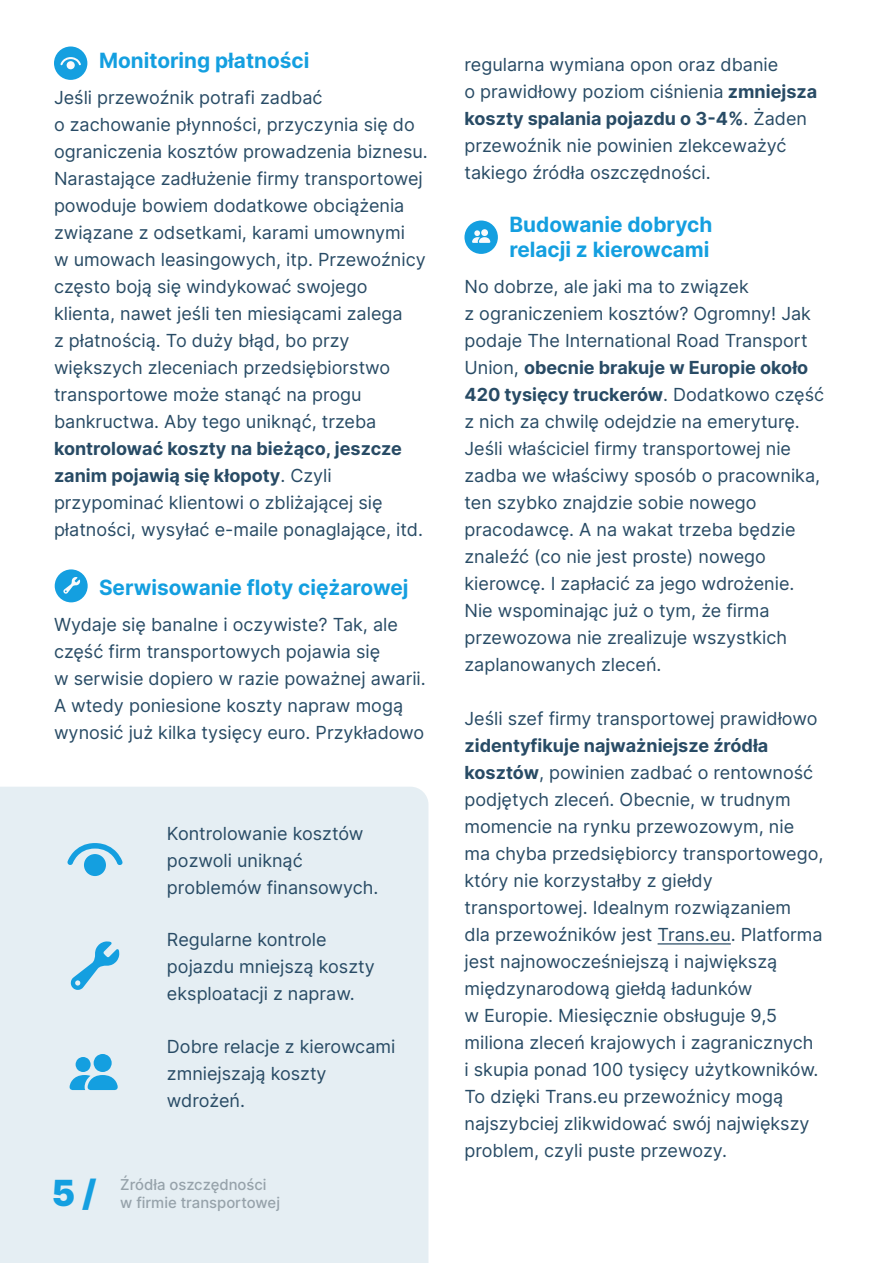
<style>
.page{position:relative;width:893px;height:1263px;background:#fff}
.page>*{position:absolute;margin:0;border:0;box-sizing:border-box;transform-origin:0 0}
.t1{font:900 36px "Inter";color:#149fe0}
.t2{font:700 21px/25.2px "Inter";color:#149fe0}
.t3{font:18px/27px "Inter";color:#284b65}
.t4{font:500 15px/18px "Inter";color:#96a2aa}
.s1{font-weight:700}
</style>
<div class="page">
<div style="left:0;top:787px;width:428px;height:476px;background:#e5eef3"></div>
<hr style="left:658px;top:943px;width:73px;height:1px;background:#284b65">
<svg style="left:71px;top:941px;width:48px;height:49px;background:#a4d5ed"></svg>
<svg style="left:67px;top:843px;width:56px;height:33px;background:#8fcdeb"></svg>
<svg style="left:70px;top:1054px;width:48px;height:36px;background:#6bbfe7"></svg>
<div style="left:55px;top:569px;width:33px;height:33px;background:#149fe0;border-radius:50%"></div>
<svg style="left:63px;top:577px;width:17px;height:17px"></svg>
<div style="left:464px;top:221px;width:34px;height:33px;background:#149fe0;border-radius:50%"></div>
<svg style="left:472px;top:229px;width:18px;height:14px"></svg>
<div style="left:54px;top:47px;width:33px;height:33px;background:#149fe0;border-radius:50%"></div>
<svg style="left:60px;top:57px;width:21px;height:12px"></svg>
<p class="t2" style="left:99px;top:48px;width:212px">Monitoring płatności</p>
<p class="t3" style="left:54px;top:84px;width:375px">Jeśli przewoźnik potrafi zadbać<br>o zachowanie płynności, przyczynia się do ograniczenia kosztów prowadzenia biznesu.<br>Narastające zadłużenie firmy transportowej powoduje bowiem dodatkowe obciążenia związane z odsetkami, karami umownymi<br>w umowach leasingowych, itp. Przewoźnicy często boją się windykować swojego klienta, nawet jeśli ten miesiącami zalega<br>z płatnością. To duży błąd, bo przy większych zleceniach przedsiębiorstwo transportowe może stanąć na progu bankructwa. Aby tego uniknąć, trzeba</p>
<p class="t3" style="left:54px;top:435px;width:370px"><span class="s1">kontrolować koszty na bieżąco, jeszcze zanim pojawią się kłopoty</span>. Czyli przypominać klientowi o zbliżającej się płatności, wysyłać e-maile ponaglające, itd.</p>
<p class="t2" style="left:99px;top:574px;width:311px">Serwisowanie floty ciężarowej</p>
<p class="t3" style="left:54px;top:610px;width:373px">Wydaje się banalne i oczywiste? Tak, ale część firm transportowych pojawia się<br>w serwisie dopiero w razie poważnej awarii.<br>A wtedy poniesione koszty napraw mogą wynosić już kilka tysięcy euro. Przykładowo</p>
<p class="t3" style="left:167px;top:819px;width:213px">Kontrolowanie kosztów pozwoli uniknąć problemów finansowych.</p>
<p class="t3" style="left:167px;top:926px;width:209px">Regularne kontrole pojazdu mniejszą koszty eksploatacji z napraw.</p>
<p class="t3" style="left:167px;top:1032px;width:230px">Dobre relacje z kierowcami zmniejszają koszty wdrożeń.</p>
<h1 class="t1" style="left:52px;top:1166px;width:46px">5 /</h1>
<p class="t4" style="left:120px;top:1175px;width:161px">Źródła oszczędności w firmie transportowej</p>
<p class="t3" style="left:464px;top:51px;width:354px">regularna wymiana opon oraz dbanie<br>o prawidłowy poziom ciśnienia <span class="s1">zmniejsza koszty spalania pojazdu o 3-4%</span>. Żaden przewoźnik nie powinien zlekceważyć takiego źródła oszczędności.</p>
<p class="t2" style="left:509px;top:211px;width:204px">Budowanie dobrych relacji z kierowcami</p>
<p class="t3" style="left:464px;top:272px;width:361px">No dobrze, ale jaki ma to związek<br>z ograniczeniem kosztów? Ogromny! Jak podaje The International Road Transport Union, <span class="s1">obecnie brakuje w Europie około 420 tysięcy truckerów</span>. Dodatkowo część z nich za chwilę odejdzie na emeryturę.<br>Jeśli właściciel firmy transportowej nie zadba we właściwy sposób o pracownika, ten szybko znajdzie sobie nowego pracodawcę. A na wakat trzeba będzie znaleźć (co nie jest proste) nowego kierowcę. I zapłacić za jego wdrożenie.<br>Nie wspominając już o tym, że firma przewozowa nie zrealizuje wszystkich zaplanowanych zleceń.</p>
<p class="t3" style="left:464px;top:704px;width:354px">Jeśli szef firmy transportowej prawidłowo</p>
<p class="t3" style="left:464px;top:731px;width:360px"><span class="s1">zidentyfikuje najważniejsze źródła kosztów</span>, powinien zadbać o rentowność podjętych zleceń. Obecnie, w trudnym momencie na rynku przewozowym, nie ma chyba przedsiębiorcy transportowego, który nie korzystałby z giełdy transportowej. Idealnym rozwiązaniem<br>dla przewoźników jest Trans.eu. Platforma jest najnowocześniejszą i największą międzynarodową giełdą ładunków<br>w Europie. Miesięcznie obsługuje 9,5 miliona zleceń krajowych i zagranicznych<br>i skupia ponad 100 tysięcy użytkowników.<br>To dzięki Trans.eu przewoźnicy mogą najszybciej zlikwidować swój największy problem, czyli puste przewozy.</p>
</div>
